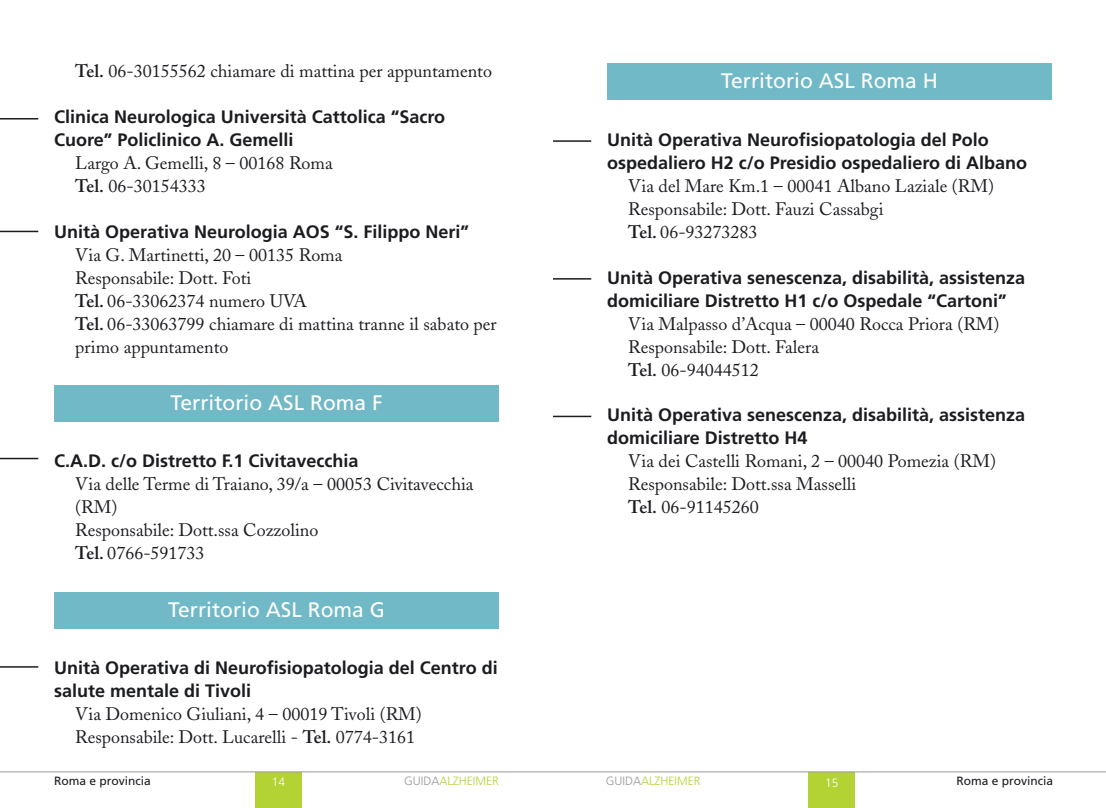
<style>
.page{position:relative;width:1106px;height:808px;background:#fff}
.page>*{position:absolute;margin:0;border:0;box-sizing:border-box;transform-origin:0 0}
.t1{font:21px "Frutiger";color:#fff}
.t2{font:18px/23px "Adobe Caslon";color:#1b1c20}
.t3{font:700 18px/23px "Frutiger";color:#1b1c20}
.t4{font:12px "Frutiger";color:#1b1c20}
.t5{font:300 12px "Frutiger";color:#b3d334}
.t6{font:300 12px "Frutiger";color:#fff}
.s1{font-weight:600}
.s2{color:#97979b}
</style>
<div class="page">
<div style="left:255px;top:772px;width:47px;height:36px;background:#b3d334"></div>
<hr style="left:0;top:771px;width:553px;height:1px;background:#97979b">
<div style="left:808px;top:772px;width:47px;height:36px;background:#b3d334"></div>
<hr style="left:553px;top:771px;width:553px;height:1px;background:#97979b">
<div style="left:54px;top:385px;width:445px;height:36px;background:#71b9c7"></div>
<div style="left:54px;top:592px;width:445px;height:36px;background:#71b9c7"></div>
<div style="left:607px;top:64px;width:445px;height:36px;background:#71b9c7"></div>
<hr style="left:0;top:118px;width:38px;height:1px;background:#1b1c20">
<hr style="left:0;top:231px;width:38px;height:1px;background:#1b1c20">
<hr style="left:0;top:458px;width:38px;height:1px;background:#1b1c20">
<hr style="left:0;top:666px;width:38px;height:2px;background:#1b1c20">
<hr style="left:553px;top:140px;width:38px;height:2px;background:#1b1c20">
<hr style="left:553px;top:278px;width:38px;height:2px;background:#1b1c20">
<hr style="left:553px;top:416px;width:38px;height:1px;background:#1b1c20">
<p class="t2" style="left:75px;top:60px;width:418px"><span class="s1">Tel.</span> 06-30155562 chiamare di mattina per appuntamento</p>
<p class="t3" style="left:54px;top:105px;width:393px">Clinica Neurologica Università Cattolica “Sacro<br>Cuore” Policlinico A. Gemelli</p>
<p class="t2" style="left:75px;top:151px;width:259px">Largo A. Gemelli, 8 – 00168 Roma<br><span class="s1">Tel.</span> 06-30154333</p>
<p class="t3" style="left:54px;top:220px;width:417px">Unità Operativa Neurologia AOS “S. Filippo Neri”</p>
<p class="t2" style="left:75px;top:243px;width:423px">Via G. Martinetti, 20 – 00135 Roma<br>Responsabile: Dott. Foti<br><span class="s1">Tel.</span> 06-33062374 numero UVA<br><span class="s1">Tel.</span> 06-33063799 chiamare di mattina tranne il sabato per primo appuntamento</p>
<p class="t1" style="left:170px;top:390px;width:213px">Territorio ASL Roma F</p>
<p class="t3" style="left:54px;top:449px;width:306px">C.A.D. c/o Distretto F.1 Civitavecchia</p>
<p class="t2" style="left:75px;top:473px;width:400px">Via delle Terme di Traiano, 39/a – 00053 Civitavecchia (RM)<br>Responsabile: Dott.ssa Cozzolino<br><span class="s1">Tel.</span> 0766-591733</p>
<p class="t1" style="left:168px;top:597px;width:218px">Territorio ASL Roma G</p>
<p class="t3" style="left:54px;top:656px;width:445px">Unità Operativa di Neurofisiopatologia del Centro di salute mentale di Tivoli</p>
<p class="t2" style="left:75px;top:703px;width:348px">Via Domenico Giuliani, 4 – 00019 Tivoli (RM)<br>Responsabile: Dott. Lucarelli - <span class="s1">Tel.</span> 0774-3161</p>
<p class="t1" style="left:721px;top:69px;width:218px">Territorio ASL Roma H</p>
<p class="t3" style="left:607px;top:128px;width:422px">Unità Operativa Neurofisiopatologia del Polo ospedaliero H2 c/o Presidio ospedaliero di Albano</p>
<p class="t2" style="left:628px;top:174px;width:367px">Via del Mare Km.1 – 00041 Albano Laziale (RM)<br>Responsabile: Dott. Fauzi Cassabgi<br><span class="s1">Tel.</span> 06-93273283</p>
<p class="t3" style="left:607px;top:266px;width:420px">Unità Operativa senescenza, disabilità, assistenza domiciliare Distretto H1 c/o Ospedale “Cartoni”</p>
<p class="t2" style="left:628px;top:312px;width:373px">Via Malpasso d’Acqua – 00040 Rocca Priora (RM)<br>Responsabile: Dott. Falera<br><span class="s1">Tel.</span> 06-94044512</p>
<p class="t3" style="left:607px;top:403px;width:420px">Unità Operativa senescenza, disabilità, assistenza domiciliare Distretto H4</p>
<p class="t2" style="left:628px;top:450px;width:369px">Via dei Castelli Romani, 2 – 00040 Pomezia (RM)<br>Responsabile: Dott.ssa Masselli<br><span class="s1">Tel.</span> 06-91145260</p>
<p class="t4" style="left:54px;top:774px;width:98px">Roma e provincia</p>
<p class="t6" style="left:272px;top:775px;width:15px">14</p>
<p class="t5" style="left:404px;top:774px;width:96px"><span class="s2">GUIDA</span>ALZHEIMER</p>
<p class="t5" style="left:606px;top:774px;width:96px"><span class="s2">GUIDA</span>ALZHEIMER</p>
<p class="t6" style="left:825px;top:776px;width:15px">15</p>
<p class="t4" style="left:956px;top:774px;width:98px">Roma e provincia</p>
</div>
